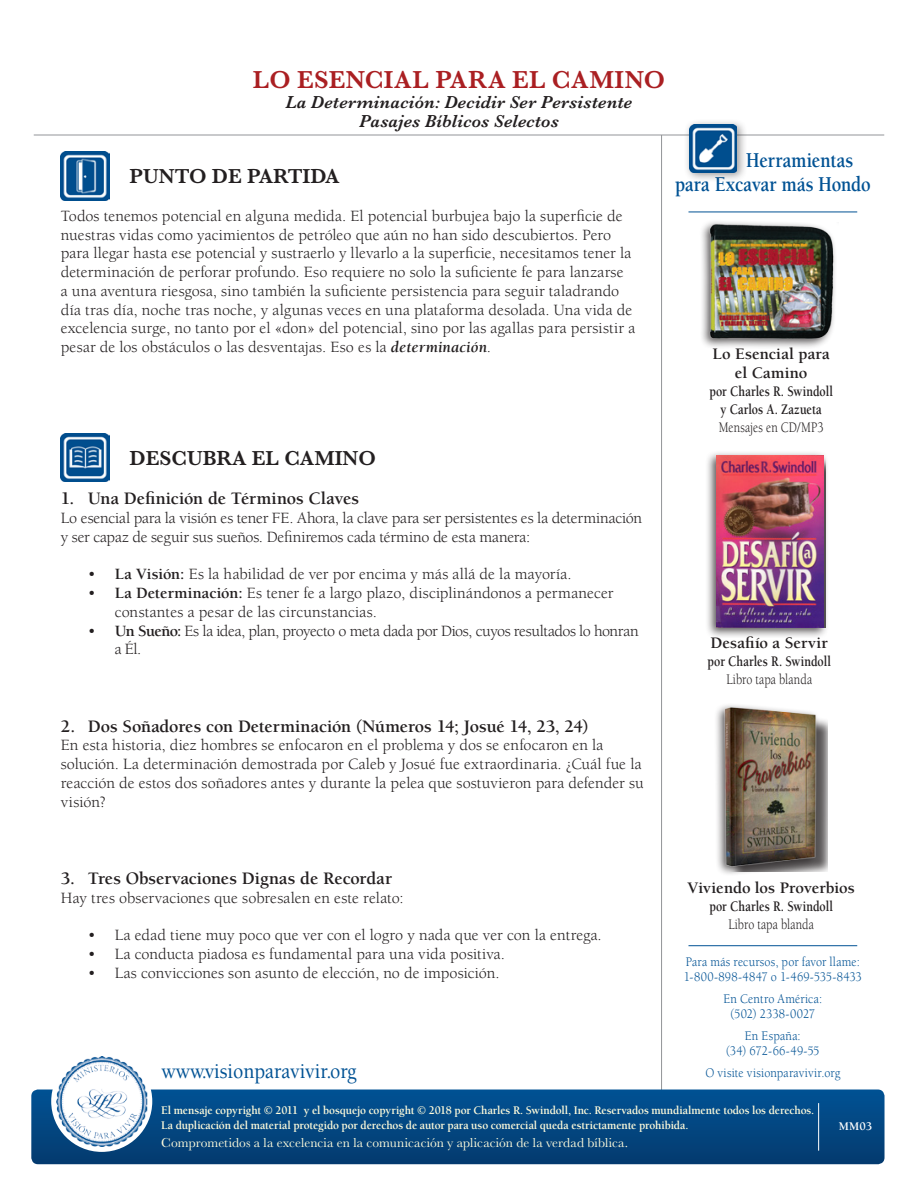
<style>
.page{position:relative;width:918px;height:1188px;background:#fff}
.page>*{position:absolute;margin:0;border:0;box-sizing:border-box;transform-origin:0 0}
.ABC_Page_Title{font:600 25.5px "Baskerville";letter-spacing:.015em;color:#aa1f22}
.t1{font:500 22.05px "Berkeley Std";color:#005294;scale:.9 1}
.t2{font:700 21.75px/24px "Berkeley Std";color:#005294;scale:.85 1}
.ABC_L1_MM_subhead{font:600 21px "Baskerville";color:#231f20}
.Heading_sub-level{font:700 18px "Berkeley Std";letter-spacing:-.005em;color:#231f20}
.Page_Subtitle{font:italic 600 18px "Baskerville";letter-spacing:.01em;color:#231f20}
.t3{font:700 16.5px/19.5px "Berkeley Std";color:#231f20;text-align:center}
.Body_Copy{font:16.2px/18.8px "Berkeley Std";color:#231f20}
.body_copy_bullets{font:16.2px/18.8px "Berkeley Std";color:#231f20}
.body_copy_bullets-2{font:16.2px/18.8px "Berkeley Std";letter-spacing:-.025em;color:#231f20}
.t4{font:700 15px/18px "Berkeley Std";letter-spacing:-.005em;color:#231f20;text-align:center;scale:.8 1}
.t5{font:15px "Berkeley Std";letter-spacing:.005em;color:#231f20;scale:.8 1}
.t6{font:13.5px/15px "Berkeley Std";letter-spacing:.015em;color:#005294;text-align:center;scale:.9 1}
.t7{font:13.5px "Baskerville";letter-spacing:.005em;color:#fffcdc}
.t8{font:700 12px/15px "Berkeley Std";letter-spacing:-.01em;color:#fffcdc;scale:.95 1}
._1_Product_Name{font:700 12px "Berkeley Std";color:#fff}
.s1{font-weight:700;font-style:italic}
.s2{font-weight:700}
</style>
<div class="page">
<hr style="left:661px;top:135px;width:1px;height:962px;background:#939598">
<hr style="left:34px;top:135px;width:850px;height:1px;background:#939598">
<div style="left:31px;top:1090px;width:854px;height:74px;background:linear-gradient(to bottom,#015294,#043b6f);border-radius:7px"></div>
<div style="left:51px;top:1051px;width:101px;height:101px;background:#fff;border-radius:50%"></div>
<img style="left:56px;top:1056px;width:91px;height:91px">
<hr style="left:818px;top:1103px;width:1px;height:48px;background:#fff">
<hr style="left:688px;top:212px;width:169px;height:1px;background:#005294">
<hr style="left:688px;top:945px;width:169px;height:1px;background:#005294">
<div style="left:684px;top:118px;width:63px;height:65px;background:#231f20;opacity:.45"></div>
<img style="left:690px;top:124px;width:47px;height:49px">
<div style="left:700px;top:220px;width:137px;height:129px;background:#231f20;opacity:.75"></div>
<img style="left:704px;top:222px;width:133px;height:120px">
<img style="left:61px;top:152px;width:48px;height:48px">
<img style="left:61px;top:433px;width:48px;height:49px">
<div style="left:704px;top:450px;width:125px;height:188px;background:#231f20;opacity:.75"></div>
<img style="left:716px;top:455px;width:108px;height:172px">
<div style="left:713px;top:703px;width:108px;height:174px;background:#231f20;opacity:.75"></div>
<img style="left:716px;top:703px;width:111px;height:167px">
<p class="ABC_Page_Title" style="left:253px;top:65px;width:414px">LO ESENCIAL PARA EL CAMINO</p>
<p class="Page_Subtitle" style="left:286px;top:92px;width:348px">La Determinación: Decidir Ser Persistente</p>
<p class="Page_Subtitle" style="left:359px;top:111px;width:201px">Pasajes Bíblicos Selectos</p>
<p class="ABC_L1_MM_subhead" style="left:130px;top:164px;width:212px">PUNTO DE PARTIDA</p>
<p class="Body_Copy" style="left:61px;top:207px;width:576px">Todos tenemos potencial en alguna medida. El potencial burbujea bajo la superficie de nuestras vidas como yacimientos de petróleo que aún no han sido descubiertos. Pero para llegar hasta ese potencial y sustraerlo y llevarlo a la superficie, necesitamos tener la determinación de perforar profundo. Eso requiere no solo la suficiente fe para lanzarse<br>a una aventura riesgosa, sino también la suficiente persistencia para seguir taladrando día tras día, noche tras noche, y algunas veces en una plataforma desolada. Una vida de excelencia surge, no tanto por el «don» del potencial, sino por las agallas para persistir a pesar de los obstáculos o las desventajas. Eso es la <span class="s1">determinación</span>.</p>
<p class="ABC_L1_MM_subhead" style="left:129px;top:446px;width:248px">DESCUBRA EL CAMINO</p>
<p class="Heading_sub-level" style="left:61px;top:489px;width:300px">1. Una Definición de Términos Claves</p>
<p class="Body_Copy" style="left:61px;top:509px;width:583px">Lo esencial para la visión es tener FE. Ahora, la clave para ser persistentes es la determinación y ser capaz de seguir sus sueños. Definiremos cada término de esta manera:</p>
<p class="body_copy_bullets" style="left:88px;top:565px;width:485px">• <span class="s2">La Visión:</span> Es la habilidad de ver por encima y más allá de la mayoría.</p>
<p class="body_copy_bullets" style="left:115px;top:584px;width:500px;text-indent:-27px">• <span class="s2">La Determinación:</span> Es tener fe a largo plazo, disciplinándonos a permanecer constantes a pesar de las circunstancias.</p>
<p class="body_copy_bullets-2" style="left:115px;top:621px;width:525px;text-indent:-27px">• <span class="s2">Un Sueño:</span> Es la idea, plan, proyecto o meta dada por Dios, cuyos resultados lo honran a Él.</p>
<h3 class="t2" style="left:675px;top:149px;width:232px;text-indent:71px">Herramientas para Excavar más Hondo</h3>
<p class="t3" style="left:713px;top:344px;width:119px">Lo Esencial para el Camino</p>
<p class="t4" style="left:709px;top:383px;width:156px">por Charles R. Swindoll y Carlos A. Zazueta</p>
<p class="t5" style="left:719px;top:419px;width:132px">Mensajes en CD/MP3</p>
<p class="t3" style="left:711px;top:634px;width:119px">Desafiío a Servir</p>
<p class="t4" style="left:708px;top:653px;width:156px">por Charles R. Swindoll</p>
<p class="t5" style="left:726px;top:671px;width:109px">Libro tapa blanda</p>
<p class="Heading_sub-level" style="left:61px;top:716px;width:529px">2. Dos Soñadores con Determinación (Números 14; Josué 14, 23, 24)</p>
<p class="Body_Copy" style="left:61px;top:736px;width:585px">En esta historia, diez hombres se enfocaron en el problema y dos se enfocaron en la solución. La determinación demostrada por Caleb y Josué fue extraordinaria. ¿Cuál fue la reacción de estos dos soñadores antes y durante la pelea que sostuvieron para defender su visión?</p>
<p class="Heading_sub-level" style="left:61px;top:868px;width:333px">3. Tres Observaciones Dignas de Recordar</p>
<p class="Body_Copy" style="left:61px;top:888px;width:344px">Hay tres observaciones que sobresalen en este relato:</p>
<p class="body_copy_bullets" style="left:88px;top:926px;width:515px">• La edad tiene muy poco que ver con el logro y nada que ver con la entrega.</p>
<p class="body_copy_bullets" style="left:88px;top:945px;width:419px">• La conducta piadosa es fundamental para una vida positiva.</p>
<p class="body_copy_bullets" style="left:88px;top:963px;width:413px">• Las convicciones son asunto de elección, no de imposición.</p>
<h2 class="t1" style="left:162px;top:1058px;width:218px">www.visionparavivir.org</h2>
<p class="t3" style="left:688px;top:878px;width:169px">Viviendo los Proverbios</p>
<p class="t4" style="left:709px;top:898px;width:156px">por Charles R. Swindoll</p>
<p class="t5" style="left:728px;top:916px;width:109px">Libro tapa blanda</p>
<p class="t6" style="left:684px;top:955px;width:199px;text-align:left">Para más recursos, por favor llame:<br>1-800-898-4847 o 1-469-535-8433</p>
<p class="t6" style="left:724px;top:991px;width:111px">En Centro América: (502) 2338-0027</p>
<p class="t6" style="left:726px;top:1028px;width:105px">En España:<br>(34) 672-66-49-55</p>
<p class="t6" style="left:705px;top:1065px;width:152px">O visite visionparavivir.org</p>
<p class="t8" style="left:161px;top:1103px;width:689px">El mensaje copyright © 2011 y el bosquejo copyright © 2018 por Charles R. Swindoll, Inc. Reservados mundialmente todos los derechos.<br>La duplicación del material protegido por derechos de autor para uso comercial queda estrictamente prohibida.</p>
<p class="t7" style="left:161px;top:1135px;width:468px">Comprometidos a la excelencia en la comunicación y aplicación de la verdad bíblica.</p>
<p class="_1_Product_Name" style="left:839px;top:1120px;width:35px">MM03</p>
</div>
